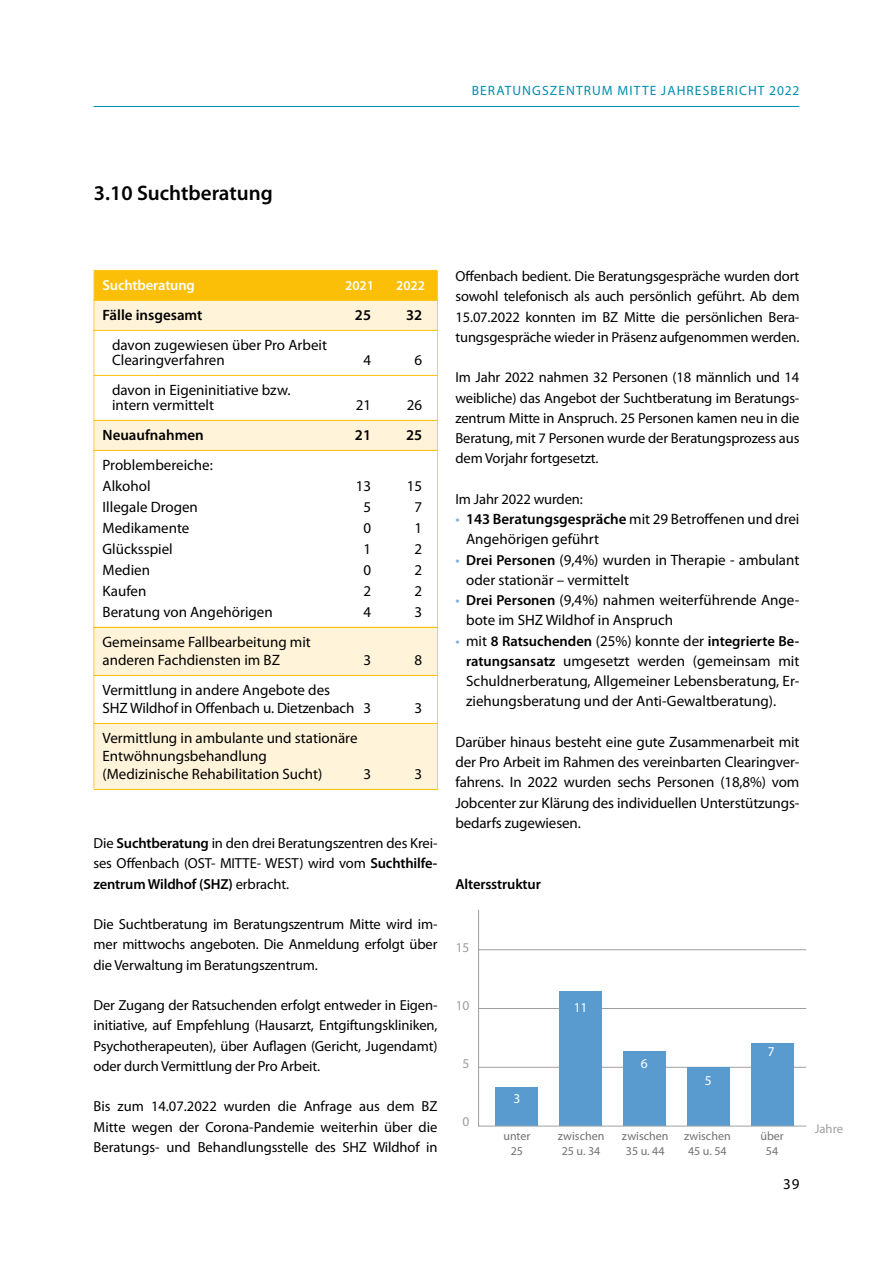
<style>
.page{position:relative;width:893px;height:1263px;background:#fff}
.page>*{position:absolute;margin:0;border:0;box-sizing:border-box;transform-origin:0 0}
.t1{font:600 21px "Myriad Pro";color:#000}
.t2{font:15px/20.2px "Myriad Pro";color:#000}
.t3{font:600 15px "Myriad Pro";color:#000}
.t4{font:14.55px/20.2px "Myriad Pro";letter-spacing:-.01em;color:#000;text-align:justify}
.t5{font:600 14.55px "Myriad Pro";letter-spacing:-.005em;color:#000}
.t6{font:600 14.55px "Myriad Pro";letter-spacing:-.01em;color:#fff}
.t7{font:13.5px "Myriad Pro";letter-spacing:.08em;color:#008eb1}
.t8{font:600 13.5px "Myriad Pro";color:#fff}
.t9{font:13.5px "Myriad Pro";color:#9c9e9f}
.t10{font:13.5px "Myriad Pro";color:#fff}
.t11{font:12.75px "Myriad Pro";color:#9c9e9f}
.t12{font:12px/15px "Myriad Pro";color:#707172;text-align:center}
.s1{font-weight:600}
.s2{color:#82aed9}
.s3{font-weight:600;font-size:14.55px}
.s4{font-weight:400;font-size:15px;color:#82aed9}
.s5{font-weight:400;font-size:15px}
</style>
<div class="page">
<hr style="left:94px;top:106px;width:705px;height:1px;background:#008eb1">
<div style="left:94px;top:626px;width:343px;height:49px;background:#fff3d9"></div>
<div style="left:94px;top:271px;width:343px;height:30px;background:#fbbf08"></div>
<div style="left:94px;top:300px;width:343px;height:30px;background:#fff3d9"></div>
<div style="left:94px;top:420px;width:343px;height:29px;background:#fff3d9"></div>
<div style="left:94px;top:724px;width:343px;height:66px;background:#fff3d9"></div>
<hr style="left:94px;top:272px;width:1px;height:516px;background:#fdcb54">
<hr style="left:437px;top:271px;width:1px;height:519px;background:#fdcb54">
<hr style="left:94px;top:270px;width:343px;height:1px;background:#fbbf08">
<hr style="left:94px;top:300px;width:343px;height:1px;background:#fbbf08">
<hr style="left:94px;top:330px;width:343px;height:1px;background:#fbbf08">
<hr style="left:94px;top:375px;width:343px;height:1px;background:#fbbf08">
<hr style="left:94px;top:420px;width:343px;height:1px;background:#fbbf08">
<hr style="left:94px;top:450px;width:343px;height:1px;background:#fbbf08">
<hr style="left:94px;top:627px;width:343px;height:1px;background:#fbbf08">
<hr style="left:94px;top:675px;width:343px;height:1px;background:#fbbf08">
<hr style="left:94px;top:723px;width:343px;height:1px;background:#fbbf08">
<hr style="left:94px;top:789px;width:343px;height:1px;background:#fbbf08">
<hr style="left:478px;top:949px;width:328px;height:1px;background:#9ea0a2">
<hr style="left:478px;top:1008px;width:328px;height:1px;background:#9ea0a2">
<hr style="left:478px;top:1067px;width:328px;height:1px;background:#9ea0a2">
<hr style="left:478px;top:910px;width:1px;height:217px;background:#9c9e9f">
<div style="left:496px;top:1088px;width:42px;height:38px;background:#5a9bcf"></div>
<div style="left:560px;top:991px;width:42px;height:135px;background:#5a9bcf"></div>
<div style="left:623px;top:1052px;width:43px;height:74px;background:#5a9bcf"></div>
<div style="left:687px;top:1067px;width:42px;height:59px;background:#5a9bcf"></div>
<div style="left:751px;top:1043px;width:42px;height:83px;background:#5a9bcf"></div>
<hr style="left:478px;top:1126px;width:328px;height:1px;background:#9ea0a2">
<p class="t7" style="left:472px;top:82px;width:329px">BERATUNGSZENTRUM MITTE JAHRESBERICHT 2022</p>
<h1 class="t1" style="left:94px;top:180px;width:180px">3.10 Suchtberatung</h1>
<p class="t6" style="left:103px;top:276px;width:94px">Suchtberatung</p>
<p class="t8" style="left:345px;top:277px;width:30px">2021</p>
<p class="t8" style="left:396px;top:277px;width:30px">2022</p>
<p class="t3" style="left:103px;top:305px;width:101px">Fälle insgesamt</p>
<p class="t3" style="left:355px;top:305px;width:18px">25</p>
<p class="t3" style="left:406px;top:305px;width:18px">32</p>
<p class="t2" style="left:112px;top:337px;width:216px;line-height:15px">davon zugewiesen über Pro Arbeit<br>Clearingverfahren</p>
<p class="t2" style="left:363px;top:350px;width:9px">4</p>
<p class="t2" style="left:414px;top:350px;width:9px">6</p>
<p class="t2" style="left:112px;top:382px;width:180px;line-height:15px">davon in Eigeninitiative bzw. intern vermittelt</p>
<p class="t2" style="left:356px;top:395px;width:17px">21</p>
<p class="t2" style="left:407px;top:395px;width:17px">26</p>
<p class="t3" style="left:103px;top:425px;width:103px">Neuaufnahmen</p>
<p class="t3" style="left:355px;top:425px;width:18px">21</p>
<p class="t3" style="left:406px;top:425px;width:18px">25</p>
<p class="t2" style="left:103px;top:454px;width:112px;line-height:21px">Problembereiche:<br>Alkohol</p>
<p class="t2" style="left:356px;top:476px;width:17px">13</p>
<p class="t2" style="left:407px;top:476px;width:17px">15</p>
<p class="t2" style="left:103px;top:497px;width:97px">Illegale Drogen</p>
<p class="t2" style="left:363px;top:497px;width:9px">5</p>
<p class="t2" style="left:414px;top:497px;width:9px">7</p>
<p class="t2" style="left:103px;top:518px;width:88px">Medikamente</p>
<p class="t2" style="left:363px;top:518px;width:9px">0</p>
<p class="t2" style="left:414px;top:518px;width:9px">1</p>
<p class="t2" style="left:103px;top:539px;width:72px">Glücksspiel</p>
<p class="t2" style="left:363px;top:539px;width:9px">1</p>
<p class="t2" style="left:414px;top:539px;width:9px">2</p>
<p class="t2" style="left:103px;top:560px;width:49px">Medien</p>
<p class="t2" style="left:363px;top:560px;width:9px">0</p>
<p class="t2" style="left:414px;top:560px;width:9px">2</p>
<p class="t2" style="left:103px;top:581px;width:45px">Kaufen</p>
<p class="t2" style="left:363px;top:581px;width:9px">2</p>
<p class="t2" style="left:414px;top:581px;width:9px">2</p>
<p class="t2" style="left:103px;top:602px;width:172px">Beratung von Angehörigen</p>
<p class="t2" style="left:363px;top:602px;width:9px">4</p>
<p class="t2" style="left:414px;top:602px;width:9px">3</p>
<p class="t2" style="left:103px;top:633px;width:210px;line-height:18px">Gemeinsame Fallbearbeitung mit anderen Fachdiensten im BZ</p>
<p class="t2" style="left:363px;top:650px;width:9px">3</p>
<p class="t2" style="left:414px;top:650px;width:9px">8</p>
<p class="t2" style="left:103px;top:681px;width:270px;line-height:18px">Vermittlung in andere Angebote des<br>SHZ Wildhof in Offenbach u. Dietzenbach 3</p>
<p class="t2" style="left:414px;top:698px;width:9px">3</p>
<p class="t2" style="left:103px;top:729px;width:256px;line-height:18px">Vermittlung in ambulante und stationäre<br>Entwöhnungsbehandlung<br>(Medizinische Rehabilitation Sucht)</p>
<p class="t2" style="left:363px;top:764px;width:9px">3</p>
<p class="t2" style="left:414px;top:764px;width:9px">3</p>
<p class="t4" style="left:94px;top:833px;width:345px">Die <span class="s1">Suchtberatung</span> in den drei Beratungszentren des Krei&shy;ses Offenbach (OST- MITTE- WEST) wird vom <span class="s1">Suchthilfe&shy;zentrum Wildhof (SHZ)</span> erbracht.</p>
<p class="t4" style="left:94px;top:914px;width:345px">Die Suchtberatung im Beratungszentrum Mitte wird im&shy;mer mittwochs angeboten. Die Anmeldung erfolgt über die Verwaltung im Beratungszentrum.</p>
<p class="t4" style="left:94px;top:995px;width:345px">Der Zugang der Ratsuchenden erfolgt entweder in Eigen&shy;initiative, auf Empfehlung (Hausarzt, Entgiftungskliniken, Psychotherapeuten), über Auflagen (Gericht, Jugendamt) oder durch Vermittlung der Pro Arbeit.</p>
<p class="t4" style="left:94px;top:1096px;width:345px">Bis zum 14.07.2022 wurden die Anfrage aus dem BZ Mitte wegen der Corona-Pandemie weiterhin über die Beratungs- und Behandlungsstelle des SHZ Wildhof in</p>
<p class="t4" style="left:455px;top:266px;width:345px">Offenbach bedient. Die Beratungsgespräche wurden dort sowohl telefonisch als auch persönlich geführt. Ab dem 15.07.2022 konnten im BZ Mitte die persönlichen Bera&shy;tungsgespräche wieder in Präsenz aufgenommen werden.</p>
<p class="t4" style="left:455px;top:367px;width:345px">Im Jahr 2022 nahmen 32 Personen (18 männlich und 14 weibliche) das Angebot der Suchtberatung im Beratungs&shy;zentrum Mitte in Anspruch. 25 Personen kamen neu in die Beratung, mit 7 Personen wurde der Beratungsprozess aus dem Vorjahr fortgesetzt.</p>
<p class="t4" style="left:455px;top:489px;width:129px">Im Jahr 2022 wurden:</p>
<p class="t2" style="left:466px;top:509px;width:335px;text-indent:-11px"><span class="s2">•</span> <span class="s1">143 Beratungsgespräche</span> mit 29 Betroffenen und drei<br>Angehörigen geführt</p>
<p class="t2" style="left:466px;top:549px;width:335px;text-indent:-11px"><span class="s2">•</span> <span class="s3">Drei Personen</span> (9,4%) wurden in Therapie - ambulant oder stationär – vermittelt</p>
<p class="t2" style="left:466px;top:590px;width:335px;text-indent:-11px"><span class="s2">•</span> <span class="s3">Drei Personen</span> (9,4%) nahmen weiterführende Ange&shy;bote im SHZ Wildhof in Anspruch</p>
<p class="t5" style="left:455px;top:631px;width:345px"><span class="s4">•</span> <span class="s5">mit</span> 8 Ratsuchenden <span class="s5">(25%) konnte der</span> integrierte Be-</p>
<p class="t2" style="left:466px;top:650px;width:335px;text-align:justify"><span class="s3">ratungsansatz</span> umgesetzt werden (gemeinsam mit Schuldnerberatung, Allgemeiner Lebensberatung, Er&shy;ziehungsberatung und der Anti-Gewaltberatung).</p>
<p class="t2" style="left:455px;top:731px;width:345px;text-align:justify">Darüber hinaus besteht eine gute Zusammenarbeit mit der Pro Arbeit im Rahmen des vereinbarten Clearingver&shy;fahrens. In 2022 wurden sechs Personen (18,8%) vom Jobcenter zur Klärung des individuellen Unterstützungs&shy;bedarfs zugewiesen.</p>
<p class="t5" style="left:455px;top:874px;width:87px">Altersstruktur</p>
<p class="t9" style="left:456px;top:939px;width:15px">15</p>
<p class="t9" style="left:456px;top:997px;width:15px">10</p>
<p class="t9" style="left:463px;top:1055px;width:8px">5</p>
<p class="t9" style="left:463px;top:1113px;width:8px">0</p>
<p class="t10" style="left:513px;top:1090px;width:8px">3</p>
<p class="t10" style="left:574px;top:999px;width:15px">11</p>
<p class="t10" style="left:641px;top:1055px;width:8px">6</p>
<p class="t10" style="left:705px;top:1072px;width:8px">5</p>
<p class="t10" style="left:768px;top:1043px;width:8px">7</p>
<p class="t12" style="left:503px;top:1128px;width:29px">unter<br>25</p>
<p class="t12" style="left:558px;top:1128px;width:48px">zwischen<br>25 u. 34</p>
<p class="t12" style="left:622px;top:1128px;width:48px">zwischen<br>35 u. 44</p>
<p class="t12" style="left:684px;top:1128px;width:48px">zwischen<br>45 u. 54</p>
<p class="t12" style="left:760px;top:1128px;width:25px">über<br>54</p>
<p class="t2" style="left:783px;top:1174px;width:18px">39</p>
<p class="t11" style="left:815px;top:1121px;width:30px">Jahre</p>
</div>
